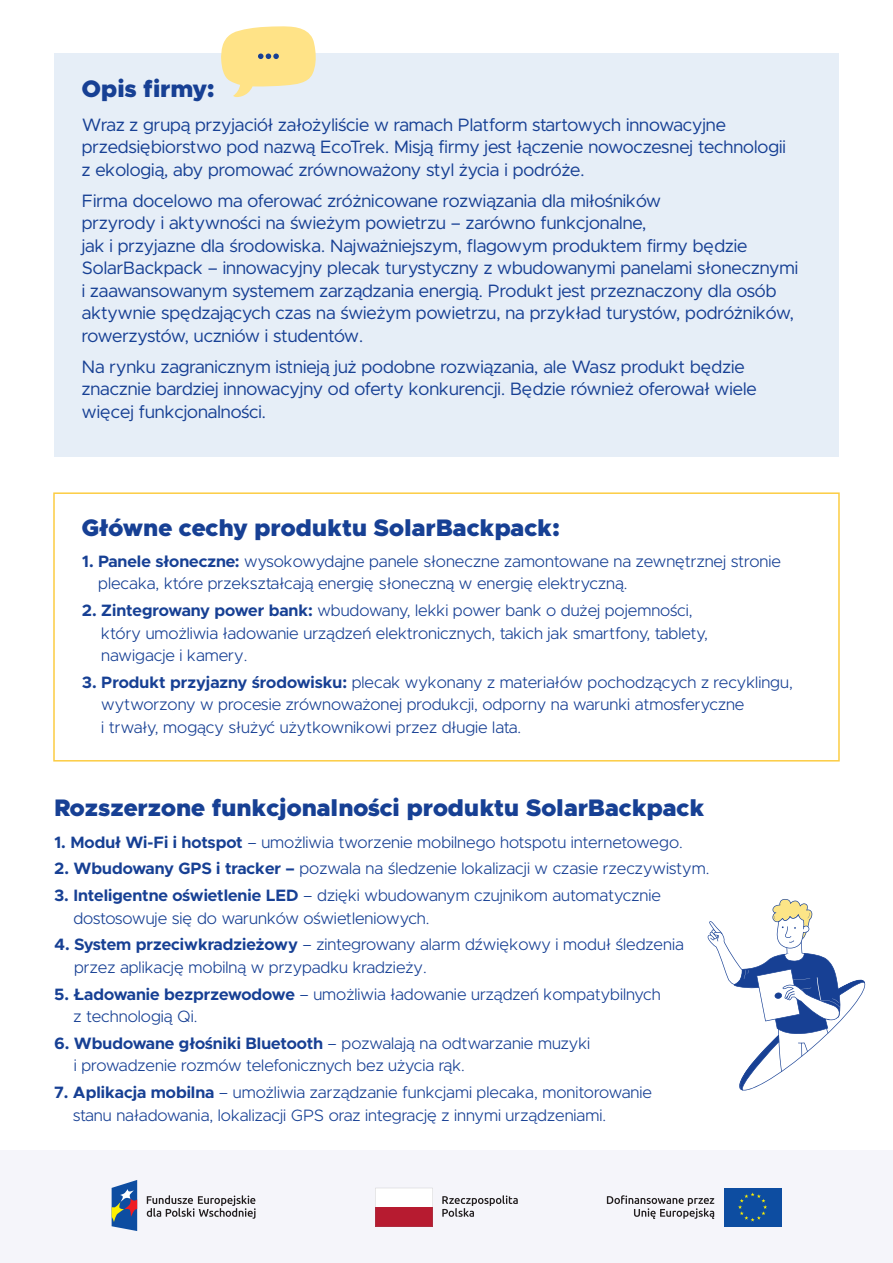
<style>
.page{position:relative;width:893px;height:1263px;background:#fff}
.page>*{position:absolute;margin:0;border:0;box-sizing:border-box;transform-origin:0 0}
.t1{font:900 24px "Metropolis";color:#174094}
.t2{font:18px/22.5px "Metropolis";color:#174094}
.t3{font:300 16.5px/22.5px "Metropolis";color:#174094}
.s1{font-weight:700}
</style>
<div class="page">
<div style="left:0;top:1150px;width:893px;height:113px;background:#f5f5fa"></div>
<div style="left:54px;top:54px;width:785px;height:403px;background:#e6eef7"></div>
<svg style="left:442px;top:1195px;width:76px;height:22px"></svg>
<svg style="left:375px;top:1188px;width:58px;height:38px"></svg>
<svg style="left:607px;top:1195px;width:107px;height:24px"></svg>
<div style="left:724px;top:1188px;width:57px;height:38px;background:#0d4da1"></div>
<svg style="left:738px;top:1192px;width:29px;height:29px"></svg>
<svg style="left:112px;top:1180px;width:25px;height:51px"></svg>
<svg style="left:147px;top:1195px;width:109px;height:24px"></svg>
<svg style="left:221px;top:26px;width:95px;height:71px"></svg>
<div style="left:53px;top:492px;width:787px;height:269px;border:2px solid #fccc42"></div>
<svg style="left:707px;top:899px;width:159px;height:192px"></svg>
<p class="t1" style="left:82px;top:73px;width:135px">Opis firmy:</p>
<p class="t2" style="left:82px;top:113px;width:706px">Wraz z grupą przyjaciół założyliście w ramach Platform startowych innowacyjne przedsiębiorstwo pod nazwą EcoTrek. Misją firmy jest łączenie nowoczesnej technologii z ekologią, aby promować zrównoważony styl życia i podróże.</p>
<p class="t2" style="left:82px;top:189px;width:718px">Firma docelowo ma oferować zróżnicowane rozwiązania dla miłośników<br>przyrody i aktywności na świeżym powietrzu – zarówno funkcjonalne,<br>jak i przyjazne dla środowiska. Najważniejszym, flagowym produktem firmy będzie SolarBackpack – innowacyjny plecak turystyczny z wbudowanymi panelami słonecznymi i zaawansowanym systemem zarządzania energią. Produkt jest przeznaczony dla osób aktywnie spędzających czas na świeżym powietrzu, na przykład turystów, podróżników, rowerzystów, uczniów i studentów.</p>
<p class="t2" style="left:82px;top:355px;width:676px">Na rynku zagranicznym istnieją już podobne rozwiązania, ale Wasz produkt będzie znacznie bardziej innowacyjny od oferty konkurencji. Będzie również oferował wiele więcej funkcjonalności.</p>
<p class="t1" style="left:82px;top:512px;width:480px">Główne cechy produktu SolarBackpack:</p>
<p class="t3" style="left:98px;top:550px;width:684px;text-indent:-16px"><span class="s1">1. Panele słoneczne:</span> wysokowydajne panele słoneczne zamontowane na zewnętrznej stronie plecaka, które przekształcają energię słoneczną w energię elektryczną.</p>
<p class="t3" style="left:101px;top:599px;width:608px;text-indent:-19px"><span class="s1">2. Zintegrowany power bank:</span> wbudowany, lekki power bank o dużej pojemności, który umożliwia ładowanie urządzeń elektronicznych, takich jak smartfony, tablety, nawigacje i kamery.</p>
<p class="t3" style="left:101px;top:671px;width:693px;text-indent:-19px"><span class="s1">3. Produkt przyjazny środowisku:</span> plecak wykonany z materiałów pochodzących z recyklingu, wytworzony w procesie zrównoważonej produkcji, odporny na warunki atmosferyczne<br>i trwały, mogący służyć użytkownikowi przez długie lata.</p>
<p class="t1" style="left:54px;top:793px;width:652px">Rozszerzone funkcjonalności produktu SolarBackpack</p>
<p class="t3" style="left:54px;top:831px;width:630px"><span class="s1">1. Moduł Wi-Fi i hotspot</span> – umożliwia tworzenie mobilnego hotspotu internetowego.</p>
<p class="t3" style="left:54px;top:857px;width:657px"><span class="s1">2. Wbudowany GPS i tracker –</span> pozwala na śledzenie lokalizacji w czasie rzeczywistym.</p>
<p class="t3" style="left:73px;top:884px;width:589px;text-indent:-19px"><span class="s1">3. Inteligentne oświetlenie LED</span> – dzięki wbudowanym czujnikom automatycznie dostosowuje się do warunków oświetleniowych.</p>
<p class="t3" style="left:74px;top:933px;width:611px;text-indent:-20px"><span class="s1">4. System przeciwkradzieżowy</span> – zintegrowany alarm dźwiękowy i moduł śledzenia przez aplikację mobilną w przypadku kradzieży.</p>
<p class="t3" style="left:74px;top:983px;width:589px;text-indent:-20px"><span class="s1">5. Ładowanie bezprzewodowe</span> – umożliwia ładowanie urządzeń kompatybilnych z technologią Qi.</p>
<p class="t3" style="left:74px;top:1032px;width:518px;text-indent:-20px"><span class="s1">6. Wbudowane głośniki Bluetooth</span> – pozwalają na odtwarzanie muzyki i prowadzenie rozmów telefonicznych bez użycia rąk.</p>
<p class="t3" style="left:73px;top:1081px;width:580px;text-indent:-19px"><span class="s1">7. Aplikacja mobilna</span> – umożliwia zarządzanie funkcjami plecaka, monitorowanie stanu naładowania, lokalizacji GPS oraz integrację z innymi urządzeniami.</p>
</div>
